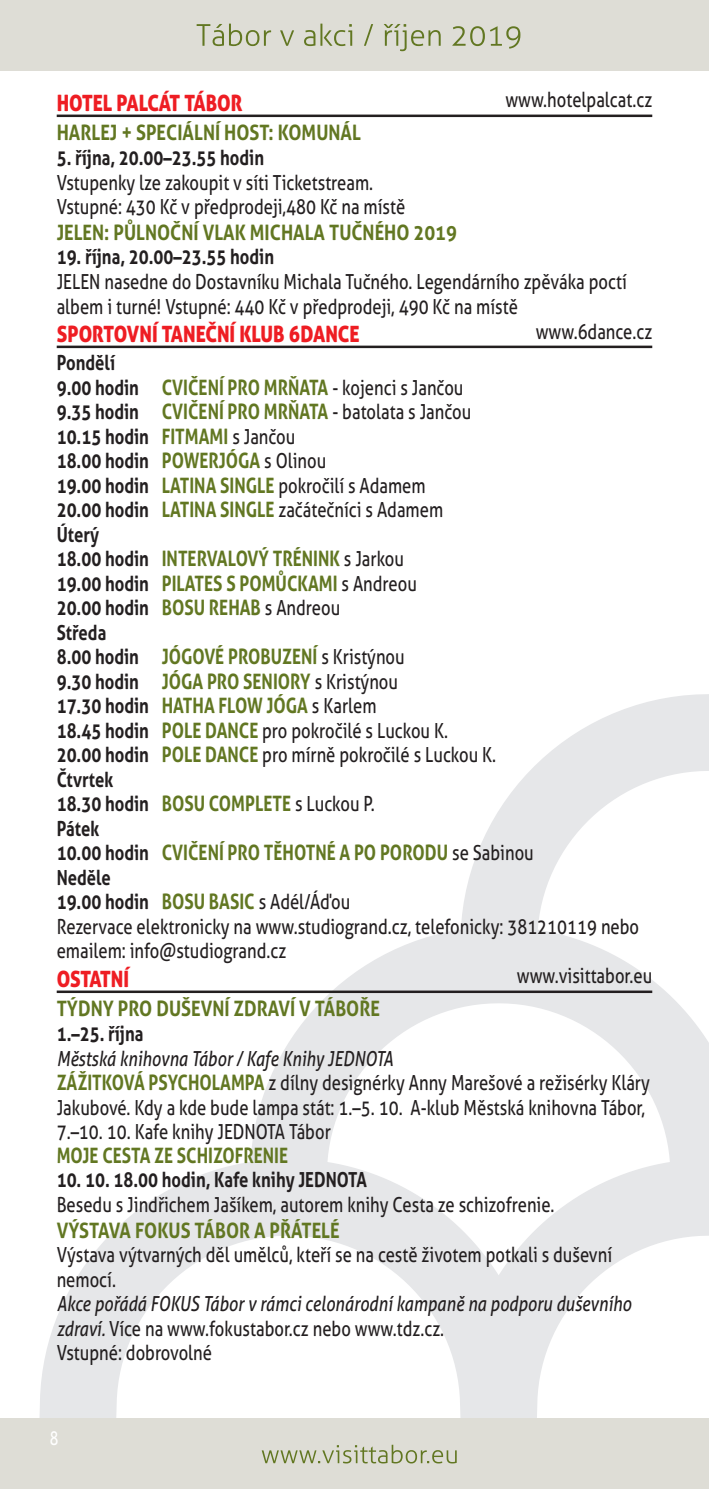
<style>
.page{position:relative;width:709px;height:1489px;background:#fff}
.page>*{position:absolute;margin:0;border:0;box-sizing:border-box;transform-origin:0 0}
.t1{font:22.5px "Aller Display";color:#ee1d23;scale:.85 1}
.t2{font:700 21.25px/24.5px "Aller";color:#627722;scale:.8 1}
.t3{font:700 21.25px "Aller";color:#627722;scale:.85 1}
.t4{font:20.75px/24.5px "Aller";color:#231f20;scale:.8 1}
.t5{font:700 20.75px/24.5px "Aller";color:#231f20;scale:.8 1}
.t6{font:italic 20.75px/24.5px "Aller";color:#231f20;scale:.8 1}
.t7{font:19.25px "Aller";color:#fff;scale:.75 1}
.s1{font-size:20.75px;color:#231f20}
.s2{font-weight:400;font-size:20.75px;color:#231f20}
.s3{font-weight:700}
.s4{font-weight:700;font-size:21.25px;color:#627722}
.s5{font-size:21.25px;color:#627722}
.s6{font-weight:400}
.s7{font-style:italic}
.s8{font-style:normal}
</style>
<div class="page">
<svg style="left:40px;top:694px;width:668px;height:723px"></svg>
<div style="left:0;top:0;width:709px;height:71px;background:#deddd6"></div>
<div style="left:0;top:1417px;width:709px;height:71px;background:#deddd6"></div>
<svg style="left:197px;top:24px;width:74px;height:22px"></svg>
<svg style="left:280px;top:30px;width:14px;height:16px"></svg>
<svg style="left:304px;top:24px;width:48px;height:22px"></svg>
<svg style="left:364px;top:24px;width:9px;height:22px"></svg>
<svg style="left:383px;top:24px;width:57px;height:27px"></svg>
<svg style="left:452px;top:26px;width:68px;height:23px"></svg>
<svg style="left:262px;top:1444px;width:195px;height:19px"></svg>
<svg style="left:708px;top:694px;width:1px;height:724px"></svg>
<hr style="left:57px;top:115px;width:595px;height:2px;background:#231f20">
<hr style="left:57px;top:345px;width:595px;height:3px;background:#231f20">
<hr style="left:57px;top:990px;width:595px;height:3px;background:#231f20">
<p class="t1" style="left:57px;top:90px;width:220px">HOTEL PALCÁT TÁBOR</p>
<p class="t4" style="left:505px;top:88px;width:185px">www.hotelpalcat.cz</p>
<p class="t3" style="left:57px;top:121px;width:359px">HARLEJ + SPECIÁLNÍ HOST: KOMUNÁL</p>
<p class="t5" style="left:57px;top:146px;width:261px">5. října, 20.00–23.55 hodin</p>
<p class="t4" style="left:57px;top:170px;width:437px">Vstupenky lze zakoupit v síti Ticketstream.<br>Vstupné: 430 Kč v předprodeji,480 Kč na místě</p>
<p class="t3" style="left:57px;top:220px;width:472px">JELEN: PŮLNOČNÍ VLAK MICHALA TUČNÉHO 2019</p>
<p class="t5" style="left:57px;top:245px;width:273px">19. října, 20.00–23.55 hodin</p>
<p class="t4" style="left:57px;top:269px;width:714px">JELEN nasedne do Dostavníku Michala Tučného. Legendárního zpěváka poctí albem i turné! Vstupné: 440 Kč v předprodeji, 490 Kč na místě</p>
<p class="t1" style="left:57px;top:321px;width:358px">SPORTOVNÍ TANEČNÍ KLUB 6DANCE</p>
<p class="t4" style="left:535px;top:319px;width:147px">www.6dance.cz</p>
<p class="t5" style="left:57px;top:351px;width:74px">Pondělí</p>
<p class="t2" style="left:57px;top:375px;width:519px"><span class="s1">9.00 hodin</span> CVIČENÍ PRO MRŇATA <span class="s2">- kojenci s Jančou<br></span><span class="s1">9.35 hodin</span> CVIČENÍ PRO MRŇATA <span class="s2">- batolata s Jančou</span></p>
<p class="t4" style="left:57px;top:424px;width:484px"><span class="s3">10.15 hodin</span> <span class="s4">FITMAMI</span> s Jančou<br><span class="s3">18.00 hodin</span> <span class="s4">POWERJÓGA</span> s Olinou<br><span class="s3">19.00 hodin</span> <span class="s4">LATINA SINGLE</span> pokročilí s Adamem<br><span class="s3">20.00 hodin</span> <span class="s4">LATINA SINGLE</span> začátečníci s Adamem<br><span class="s3">Úterý</span></p>
<p class="t2" style="left:57px;top:546px;width:452px"><span class="s1">18.00 hodin</span> INTERVALOVÝ TRÉNINK <span class="s2">s Jarkou<br></span><span class="s1">19.00 hodin</span> PILATES S POMŮCKAMI <span class="s2">s Andreou</span></p>
<p class="t5" style="left:57px;top:596px;width:356px">20.00 hodin <span class="s5">BOSU REHAB</span> <span class="s6">s Andreou<br></span>Středa</p>
<p class="t2" style="left:57px;top:644px;width:436px"><span class="s1">8.00 hodin</span> JÓGOVÉ PROBUZENÍ <span class="s2">s Kristýnou<br></span><span class="s1">9.30 hodin</span> JÓGA PRO SENIORY <span class="s2">s Kristýnou<br></span><span class="s1">17.30 hodin</span> HATHA FLOW JÓGA <span class="s2">s Karlem</span></p>
<p class="t4" style="left:57px;top:718px;width:551px"><span class="s3">18.45 hodin</span> <span class="s4">POLE DANCE</span> pro pokročilé s Luckou K.<br><span class="s3">20.00 hodin</span> <span class="s4">POLE DANCE</span> pro mírně pokročilé s Luckou K.<br><span class="s3">Čtvrtek</span></p>
<p class="t2" style="left:57px;top:791px;width:399px"><span class="s1">18.30 hodin</span> BOSU COMPLETE <span class="s2">s Luckou P.</span></p>
<p class="t5" style="left:57px;top:816px;width:55px">Pátek</p>
<p class="t2" style="left:57px;top:840px;width:598px"><span class="s1">10.00 hodin</span> CVIČENÍ PRO TĚHOTNÉ A PO PORODU <span class="s2">se Sabinou</span></p>
<p class="t4" style="left:57px;top:865px;width:729px"><span class="s3">Neděle<br>19.00 hodin</span> <span class="s4">BOSU BASIC</span> s Adél/Áďou<br>Rezervace elektronicky na www.studiogrand.cz, telefonicky: 381210119 nebo emailem: info@studiogrand.cz</p>
<p class="t1" style="left:57px;top:966px;width:87px">OSTATNÍ</p>
<p class="t4" style="left:517px;top:964px;width:171px">www.visittabor.eu</p>
<p class="t3" style="left:57px;top:996px;width:382px">TÝDNY PRO DUŠEVNÍ ZDRAVÍ V TÁBOŘE</p>
<p class="t5" style="left:57px;top:1021px;width:110px">1.–25. října</p>
<p class="t4" style="left:57px;top:1046px;width:743px"><span class="s7">Městská knihovna Tábor / Kafe Knihy JEDNOTA<br></span><span class="s4">ZÁŽITKOVÁ PSYCHOLAMPA</span> z dílny designérky Anny Marešové a režisérky Kláry Jakubové. Kdy a kde bude lampa stát: 1.–5. 10. A-klub Městská knihovna Tábor, 7.–10. 10. Kafe knihy JEDNOTA Tábor</p>
<p class="t2" style="left:57px;top:1143px;width:291px">MOJE CESTA ZE SCHIZOFRENIE</p>
<p class="t5" style="left:57px;top:1167px;width:389px">10. 10. 18.00 hodin, Kafe knihy JEDNOTA</p>
<p class="t4" style="left:57px;top:1192px;width:624px">Besedu s Jindřichem Jašíkem, autorem knihy Cesta ze schizofrenie.</p>
<p class="t3" style="left:57px;top:1217px;width:334px">VÝSTAVA FOKUS TÁBOR A PŘÁTELÉ</p>
<p class="t4" style="left:57px;top:1242px;width:695px">Výstava výtvarných děl umělců, kteří se na cestě životem potkali s duševní nemocí.</p>
<p class="t6" style="left:57px;top:1291px;width:720px">Akce pořádá FOKUS Tábor v rámci celonárodní kampaně na podporu duševního zdraví. <span class="s8">Více na www.fokustabor.cz nebo www.tdz.cz.<br>Vstupné: dobrovolné</span></p>
<p class="t7" style="left:50px;top:1426px;width:13px">8</p>
</div>
